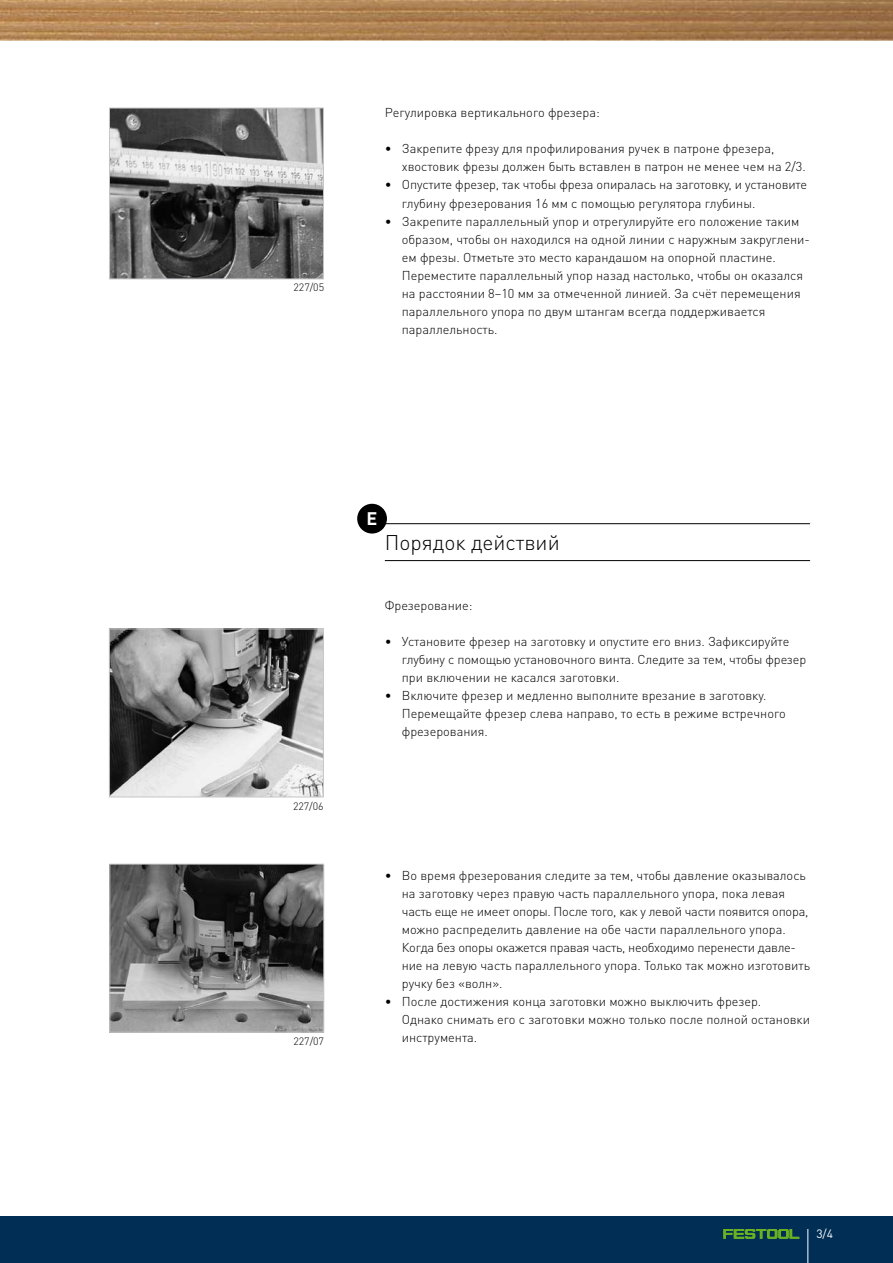
<style>
.page{position:relative;width:893px;height:1263px;background:#fff}
.page>*{position:absolute;margin:0;border:0;box-sizing:border-box;transform-origin:0 0}
.t1{font:300 21px "DIN Pro";color:#000}
.t2{font:700 18px "DIN Pro";color:#fff}
.t3{font:300 12.75px/18px "DIN Pro";color:#000}
.t4{font:12px "DIN Pro";color:#fff}
.t5{font:300 10.65px "DIN Pro";letter-spacing:-.005em;color:#000}
</style>
<div class="page">
<div style="left:0;top:1216px;width:893px;height:47px;background:#002e54"></div>
<img style="left:0;top:0;width:893px;height:41px">
<svg style="left:723px;top:1229px;width:76px;height:10px"></svg>
<hr style="left:807px;top:1229px;width:1px;height:34px;background:#fff">
<img style="left:111px;top:110px;width:211px;height:167px">
<div style="left:109px;top:108px;width:215px;height:171px;border:1px solid #c5c6c8"></div>
<img style="left:111px;top:866px;width:211px;height:164px">
<div style="left:109px;top:864px;width:215px;height:168px;border:1px solid #c5c6c8"></div>
<img style="left:111px;top:631px;width:211px;height:164px">
<div style="left:109px;top:629px;width:215px;height:168px;border:1px solid #c5c6c8"></div>
<div style="left:357px;top:504px;width:30px;height:29px;background:#000;border-radius:50%"></div>
<hr style="left:385px;top:523px;width:425px;height:1px;background:#000">
<hr style="left:385px;top:560px;width:425px;height:1px;background:#000">
<p class="t5" style="left:294px;top:280px;width:32px">227/05</p>
<p class="t3" style="left:385px;top:103px;width:217px">Регулировка вертикального фрезера:</p>
<p class="t3" style="left:402px;top:139px;width:405px;text-indent:-17px">• Закрепите фрезу для профилирования ручек в патроне фрезера, хвостовик фрезы должен быть вставлен в патрон не менее чем на 2/3.</p>
<p class="t3" style="left:402px;top:175px;width:407px;text-indent:-17px">• Опустите фрезер, так чтобы фреза опиралась на заготовку, и установите глубину фрезерования 16 мм с помощью регулятора глубины.</p>
<p class="t3" style="left:402px;top:211px;width:410px;text-indent:-17px">• Закрепите параллельный упор и отрегулируйте его положение таким образом, чтобы он находился на одной линии с наружным закруглени&shy;ем фрезы. Отметьте это место карандашом на опорной пластине.<br>Переместите параллельный упор назад настолько, чтобы он оказался на расстоянии 8–10 мм за отмеченной линией. За счёт перемещения параллельного упора по двум штангам всегда поддерживается параллельность.</p>
<p class="t5" style="left:293px;top:799px;width:32px">227/06</p>
<p class="t5" style="left:293px;top:1034px;width:32px">227/07</p>
<h2 class="t2" style="left:366px;top:506px;width:12px">E</h2>
<h1 class="t1" style="left:385px;top:528px;width:176px">Порядок действий</h1>
<p class="t3" style="left:385px;top:596px;width:89px">Фрезерование:</p>
<p class="t3" style="left:402px;top:632px;width:406px;text-indent:-17px">• Установите фрезер на заготовку и опустите его вниз. Зафиксируйте глубину с помощью установочного винта. Следите за тем, чтобы фрезер при включении не касался заготовки.</p>
<p class="t3" style="left:402px;top:686px;width:385px;text-indent:-17px">• Включите фрезер и медленно выполните врезание в заготовку.<br>Перемещайте фрезер слева направо, то есть в режиме встречного фрезерования.</p>
<p class="t3" style="left:402px;top:866px;width:410px;text-indent:-17px">• Во время фрезерования следите за тем, чтобы давление оказывалось на заготовку через правую часть параллельного упора, пока левая часть еще не имеет опоры. После того, как у левой части появится опора, можно распределить давление на обе части параллельного упора.<br>Когда без опоры окажется правая часть, необходимо перенести давле&shy;ние на левую часть параллельного упора. Только так можно изготовить ручку без «волн».</p>
<p class="t3" style="left:402px;top:992px;width:410px;text-indent:-17px">• После достижения конца заготовки можно выключить фрезер.<br>Однако снимать его с заготовки можно только после полной остановки инструмента.</p>
<p class="t4" style="left:816px;top:1225px;width:18px">3/4</p>
</div>
